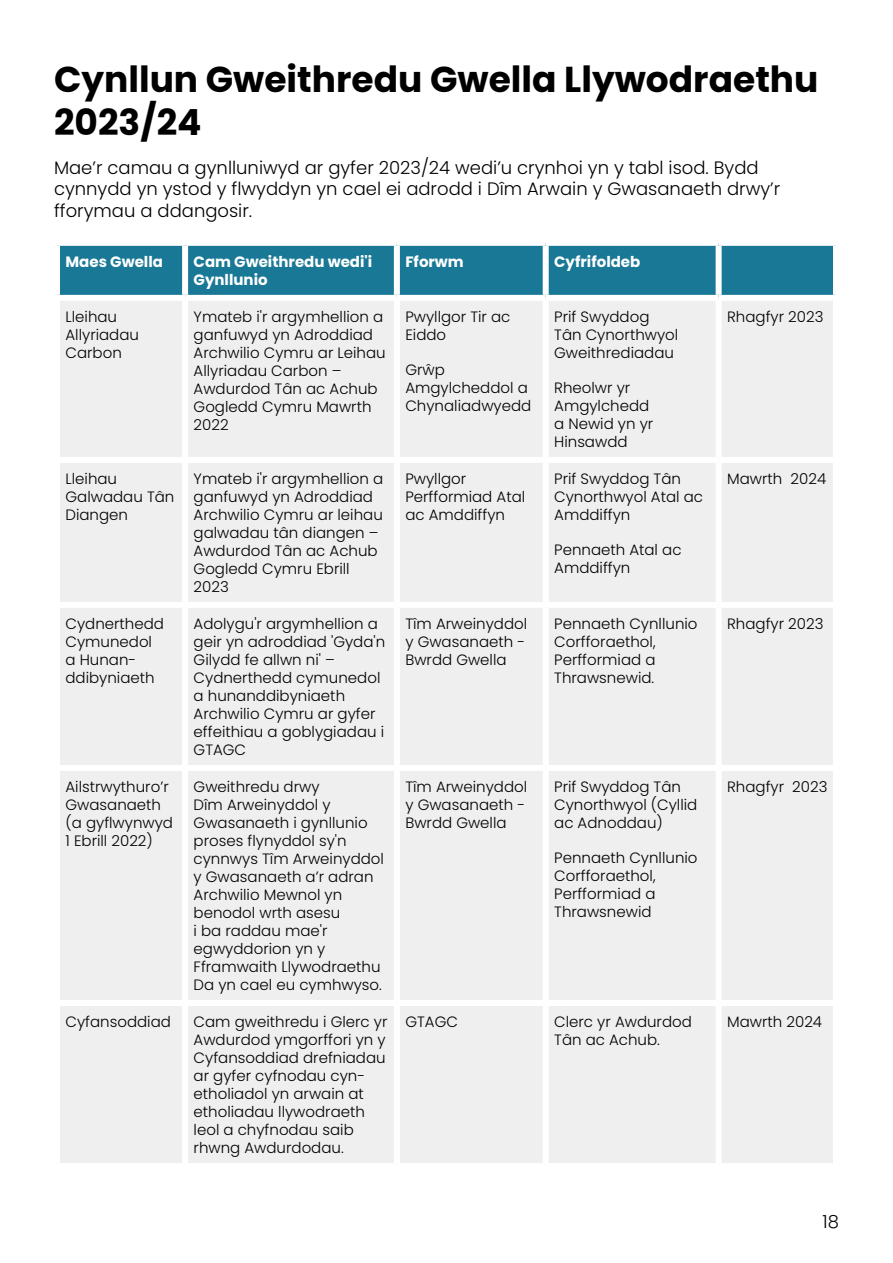
<style>
.page{position:relative;width:893px;height:1263px;background:#fff}
.page>*{position:absolute;margin:0;border:0;box-sizing:border-box;transform-origin:0 0}
.t1{font:700 36px/43.2px "Poppins";color:#000}
.t2{font:300 18px/21.6px "Poppins";color:#000}
.t3{font:300 15px/18px "Poppins";color:#000}
.t4{font:700 15px/18px "Poppins";color:#fff}
</style>
<div class="page">
<div style="left:60px;top:246px;width:773px;height:49px;background:#187895"></div>
<div style="left:60px;top:301px;width:773px;height:862px;background:#eeefee"></div>
<div style="left:182px;top:301px;width:6px;height:156px;background:#fff"></div>
<div style="left:394px;top:301px;width:6px;height:156px;background:#fff"></div>
<div style="left:543px;top:301px;width:6px;height:156px;background:#fff"></div>
<div style="left:716px;top:301px;width:6px;height:156px;background:#fff"></div>
<div style="left:54px;top:457px;width:131px;height:6px;background:#fff"></div>
<div style="left:185px;top:457px;width:212px;height:6px;background:#fff"></div>
<div style="left:182px;top:463px;width:6px;height:139px;background:#fff"></div>
<div style="left:397px;top:457px;width:149px;height:6px;background:#fff"></div>
<div style="left:394px;top:463px;width:6px;height:139px;background:#fff"></div>
<div style="left:546px;top:457px;width:173px;height:6px;background:#fff"></div>
<div style="left:543px;top:463px;width:6px;height:139px;background:#fff"></div>
<div style="left:719px;top:457px;width:120px;height:6px;background:#fff"></div>
<div style="left:716px;top:463px;width:6px;height:139px;background:#fff"></div>
<div style="left:54px;top:602px;width:131px;height:6px;background:#fff"></div>
<div style="left:185px;top:602px;width:212px;height:6px;background:#fff"></div>
<div style="left:182px;top:608px;width:6px;height:157px;background:#fff"></div>
<div style="left:397px;top:602px;width:149px;height:6px;background:#fff"></div>
<div style="left:394px;top:608px;width:6px;height:157px;background:#fff"></div>
<div style="left:546px;top:602px;width:173px;height:6px;background:#fff"></div>
<div style="left:543px;top:608px;width:6px;height:157px;background:#fff"></div>
<div style="left:719px;top:602px;width:120px;height:6px;background:#fff"></div>
<div style="left:716px;top:608px;width:6px;height:157px;background:#fff"></div>
<div style="left:54px;top:765px;width:131px;height:6px;background:#fff"></div>
<div style="left:185px;top:765px;width:212px;height:6px;background:#fff"></div>
<div style="left:182px;top:771px;width:6px;height:229px;background:#fff"></div>
<div style="left:397px;top:765px;width:149px;height:6px;background:#fff"></div>
<div style="left:394px;top:771px;width:6px;height:229px;background:#fff"></div>
<div style="left:546px;top:765px;width:173px;height:6px;background:#fff"></div>
<div style="left:543px;top:771px;width:6px;height:229px;background:#fff"></div>
<div style="left:719px;top:765px;width:120px;height:6px;background:#fff"></div>
<div style="left:716px;top:771px;width:6px;height:229px;background:#fff"></div>
<div style="left:54px;top:1000px;width:131px;height:6px;background:#fff"></div>
<div style="left:185px;top:1000px;width:212px;height:6px;background:#fff"></div>
<div style="left:182px;top:1006px;width:6px;height:157px;background:#fff"></div>
<div style="left:397px;top:1000px;width:149px;height:6px;background:#fff"></div>
<div style="left:394px;top:1006px;width:6px;height:157px;background:#fff"></div>
<div style="left:546px;top:1000px;width:173px;height:6px;background:#fff"></div>
<div style="left:543px;top:1006px;width:6px;height:157px;background:#fff"></div>
<div style="left:719px;top:1000px;width:120px;height:6px;background:#fff"></div>
<div style="left:716px;top:1006px;width:6px;height:157px;background:#fff"></div>
<div style="left:182px;top:246px;width:6px;height:49px;background:#fff"></div>
<div style="left:394px;top:246px;width:6px;height:49px;background:#fff"></div>
<div style="left:543px;top:246px;width:6px;height:49px;background:#fff"></div>
<div style="left:716px;top:246px;width:6px;height:49px;background:#fff"></div>
<h1 class="t1" style="left:54px;top:58px;width:766px">Cynllun Gweithredu Gwella Llywodraethu<br>2023/24</h1>
<p class="t2" style="left:54px;top:157px;width:728px">Mae’r camau a gynlluniwyd ar gyfer 2023/24 wedi’u crynhoi yn y tabl isod. Bydd cynnydd yn ystod y flwyddyn yn cael ei adrodd i Dîm Arwain y Gwasanaeth drwy’r fforymau a ddangosir.</p>
<p class="t4" style="left:66px;top:253px;width:99px">Maes Gwella</p>
<p class="t4" style="left:194px;top:253px;width:180px">Cam Gweithredu wedi'i<br>Gynllunio</p>
<p class="t4" style="left:405px;top:253px;width:60px">Fforwm</p>
<p class="t4" style="left:554px;top:253px;width:88px">Cyfrifoldeb</p>
<p class="t3" style="left:66px;top:308px;width:75px">Lleihau<br>Allyriadau<br>Carbon</p>
<p class="t3" style="left:194px;top:308px;width:194px">Ymateb i'r argymhellion a ganfuwyd yn Adroddiad<br>Archwilio Cymru ar Leihau<br>Allyriadau Carbon –<br>Awdurdod Tân ac Achub<br>Gogledd Cymru Mawrth<br>2022</p>
<p class="t3" style="left:405px;top:308px;width:107px">Pwyllgor Tir ac<br>Eiddo</p>
<p class="t3" style="left:554px;top:308px;width:126px">Prif Swyddog<br>Tân Cynorthwyol<br>Gweithrediadau</p>
<p class="t3" style="left:554px;top:379px;width:101px">Rheolwr yr<br>Amgylchedd a Newid yn yr<br>Hinsawdd</p>
<p class="t3" style="left:727px;top:308px;width:98px">Rhagfyr 2023</p>
<p class="t3" style="left:405px;top:361px;width:127px">Grŵp<br>Amgylcheddol a<br>Chynaliadwyedd</p>
<p class="t3" style="left:66px;top:470px;width:110px">Lleihau<br>Galwadau Tân<br>Diangen</p>
<p class="t3" style="left:194px;top:470px;width:191px">Ymateb i'r argymhellion a ganfuwyd yn Adroddiad<br>Archwilio Cymru ar leihau galwadau tân diangen –<br>Awdurdod Tân ac Achub<br>Gogledd Cymru Ebrill<br>2023</p>
<p class="t3" style="left:405px;top:470px;width:121px">Pwyllgor<br>Perfformiad Atal ac Amddiffyn</p>
<p class="t3" style="left:554px;top:470px;width:150px">Prif Swyddog Tân<br>Cynorthwyol Atal ac<br>Amddiffyn</p>
<p class="t3" style="left:554px;top:541px;width:129px">Pennaeth Atal ac<br>Amddiffyn</p>
<p class="t3" style="left:727px;top:470px;width:101px">Mawrth 2024</p>
<p class="t3" style="left:66px;top:615px;width:100px">Cydnerthedd<br>Cymunedol a Hunan&shy;ddibyniaeth</p>
<p class="t3" style="left:194px;top:615px;width:193px">Adolygu'r argymhellion a geir yn adroddiad 'Gyda'n<br>Gilydd fe allwn ni' –<br>Cydnerthedd cymunedol a hunanddibyniaeth<br>Archwilio Cymru ar gyfer effeithiau a goblygiadau i<br>GTAGC</p>
<p class="t3" style="left:405px;top:615px;width:123px">Tîm Arweinyddol y Gwasanaeth -<br>Bwrdd Gwella</p>
<p class="t3" style="left:554px;top:615px;width:145px">Pennaeth Cynllunio<br>Corfforaethol,<br>Perfformiad a<br>Thrawsnewid.</p>
<p class="t3" style="left:727px;top:615px;width:98px">Rhagfyr 2023</p>
<p class="t3" style="left:66px;top:778px;width:109px">Ailstrwythuro’r<br>Gwasanaeth (a gyflwynwyd<br>1 Ebrill 2022)</p>
<p class="t3" style="left:194px;top:778px;width:192px">Gweithredu drwy<br>Dîm Arweinyddol y<br>Gwasanaeth i gynllunio proses flynyddol sy'n cynnwys Tîm Arweinyddol y Gwasanaeth a’r adran<br>Archwilio Mewnol yn benodol wrth asesu<br>i ba raddau mae'r egwyddorion yn y<br>Fframwaith Llywodraethu<br>Da yn cael eu cymhwyso.</p>
<p class="t3" style="left:405px;top:778px;width:123px">Tîm Arweinyddol y Gwasanaeth -<br>Bwrdd Gwella</p>
<p class="t3" style="left:554px;top:778px;width:145px">Prif Swyddog Tân<br>Cynorthwyol (Cyllid ac Adnoddau)</p>
<p class="t3" style="left:727px;top:778px;width:102px">Rhagfyr 2023</p>
<p class="t3" style="left:554px;top:849px;width:145px">Pennaeth Cynllunio<br>Corfforaethol,<br>Perfformiad a<br>Thrawsnewid</p>
<p class="t3" style="left:66px;top:1013px;width:107px">Cyfansoddiad</p>
<p class="t3" style="left:194px;top:1013px;width:195px">Cam gweithredu i Glerc yr<br>Awdurdod ymgorffori yn y<br>Cyfansoddiad drefniadau ar gyfer cyfnodau cyn&shy;etholiadol yn arwain at etholiadau llywodraeth leol a chyfnodau saib rhwng Awdurdodau.</p>
<p class="t3" style="left:405px;top:1013px;width:54px">GTAGC</p>
<p class="t3" style="left:554px;top:1013px;width:139px">Clerc yr Awdurdod<br>Tân ac Achub.</p>
<p class="t3" style="left:727px;top:1013px;width:96px">Mawrth 2024</p>
<p class="t2" style="left:822px;top:1211px;width:18px">18</p>
</div>
